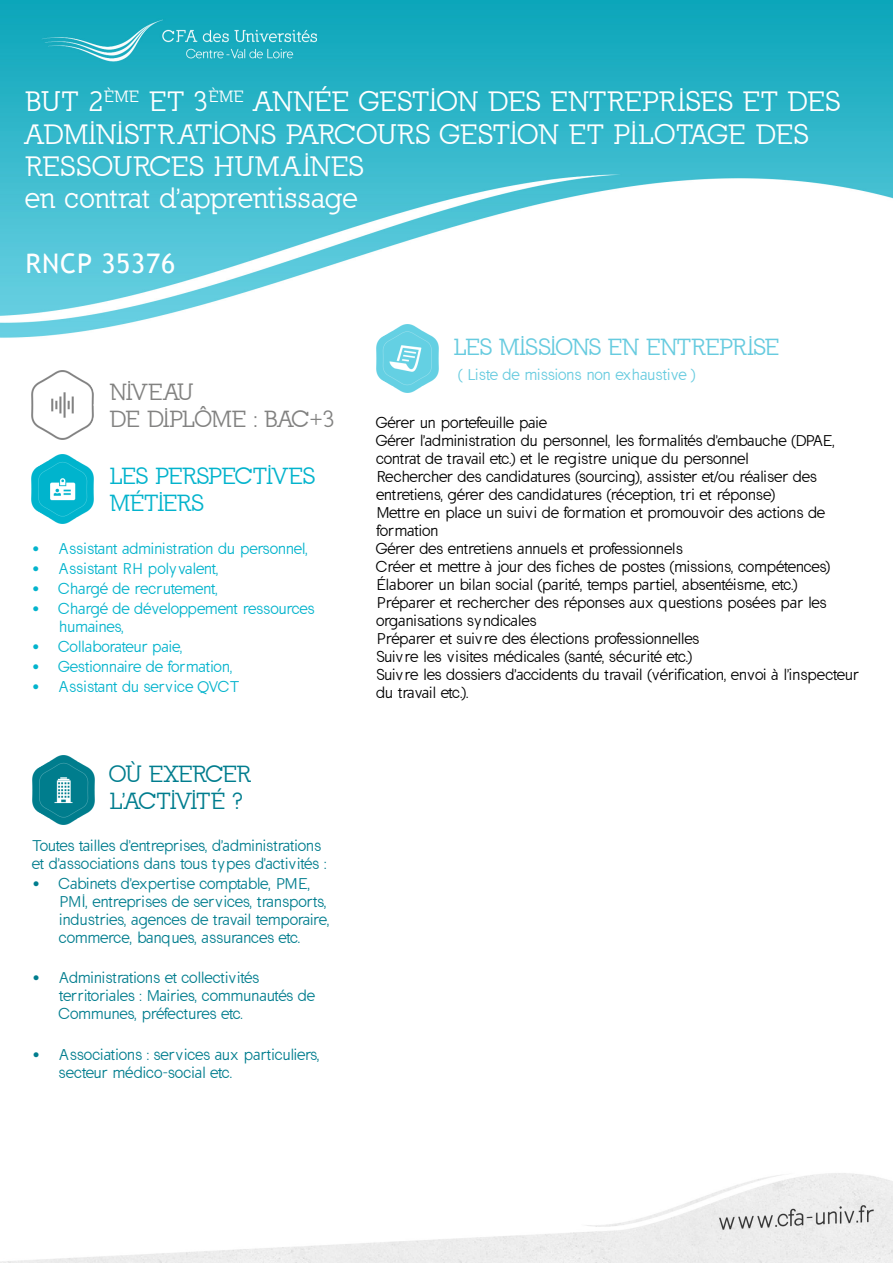
<style>
.page{position:relative;width:893px;height:1263px;background:#fff}
.page>*{position:absolute;margin:0;border:0;box-sizing:border-box;transform-origin:0 0}
.t1{font:27px/32.4px "California";letter-spacing:.03em;color:#fff}
.t2{font:27px "Trebuchet MS";letter-spacing:.03em;color:#fff}
.t3{font:22.5px "California";color:#67cbdf}
.t4{font:22.5px "California";color:#03b3cc}
.t5{font:22.5px "California";color:#828281}
.t6{font:22.5px/27px "California";color:#007d8e}
.t7{font:15px/18px "California Sans";color:#000}
.t8{font:15px/18px "California Sans";letter-spacing:.02em;color:#007d8e}
.t9{font:15px/18px "California Sans";color:#03b3cc}
.t10{font:15px/18px "California Sans";letter-spacing:.025em;color:#000}
.t11{font:15px/18px "California Sans";color:#007d8e}
.t12{font:15px "California Sans";letter-spacing:.025em;color:#03b3cc}
.t13{font:15px "California Sans";letter-spacing:.025em;color:#67cbdf}
</style>
<div class="page">
<img style="left:0;top:0;width:893px;height:1263px">
<img style="left:32px;top:371px;width:62px;height:69px">
<img style="left:32px;top:455px;width:62px;height:68px">
<img style="left:32px;top:756px;width:62px;height:68px">
<img style="left:376px;top:324px;width:62px;height:69px">
<p class="t1" style="left:26px;top:86px;width:815px">BUT 2<sup>ÈME</sup> ET 3<sup>ÈME</sup> ANNÉE GESTION DES ENTREPRISES ET DES<br>ADMINISTR ATIONS PARCOURS GESTION ET PILOTAGE DES<br>RESSOURCES HUMAINES</p>
<p class="t1" style="left:26px;top:183px;width:333px">en contrat d'apprentissage</p>
<p class="t2" style="left:26px;top:248px;width:151px">RNCP 35376</p>
<p class="t5" style="left:110px;top:379px;width:85px">NIVEAU</p>
<p class="t5" style="left:110px;top:406px;width:226px">DE DIPLÔME : BAC+3</p>
<p class="t4" style="left:110px;top:463px;width:206px">LES PERSPECTIVES</p>
<p class="t4" style="left:110px;top:490px;width:95px">MÉTIERS</p>
<p class="t9" style="left:32px;top:539px;width:277px">• Assistant administration du personnel,</p>
<p class="t9" style="left:32px;top:560px;width:188px">• Assistant RH polyvalent,</p>
<p class="t9" style="left:32px;top:580px;width:187px">• Chargé de recrutement,</p>
<p class="t9" style="left:59px;top:600px;width:257px;text-indent:-27px">• Chargé de développement ressources humaines,</p>
<p class="t9" style="left:32px;top:638px;width:152px">• Collaborateur paie,</p>
<p class="t12" style="left:32px;top:658px;width:202px">• Gestionnaire de formation,</p>
<p class="t12" style="left:32px;top:678px;width:209px">• Assistant du service QVCT</p>
<p class="t6" style="left:110px;top:761px;width:142px">OÙ EXERCER<br>L'ACTIVITÉ ?</p>
<p class="t8" style="left:32px;top:837px;width:295px">Toutes tailles d'entreprises, d'administrations et d'associations dans tous types d'activités :</p>
<p class="t8" style="left:59px;top:875px;width:271px;text-indent:-27px">• Cabinets d'expertise comptable, PME, PMI, entreprises de services, transports, industries, agences de travail temporaire, commerce, banques, assurances etc.</p>
<p class="t11" style="left:59px;top:969px;width:257px;text-indent:-27px">• Administrations et collectivités territoriales : Mairies, communautés de<br>Communes, préfectures etc.</p>
<p class="t8" style="left:59px;top:1045px;width:262px;text-indent:-27px">• Associations : services aux particuliers, secteur médico-social etc.</p>
<p class="t3" style="left:454px;top:334px;width:327px">LES MISSIONS EN ENTREPRISE</p>
<p class="t13" style="left:458px;top:366px;width:239px">( Liste de missions non exhaustive )</p>
<p class="t7" style="left:376px;top:414px;width:172px">Gérer un portefeuille paie</p>
<p class="t7" style="left:376px;top:432px;width:460px">Gérer l'administration du personnel, les formalités d'embauche (DPAE, contrat de travail etc.) et le registre unique du personnel</p>
<p class="t7" style="left:376px;top:468px;width:442px">Rechercher des candidatures (sourcing), assister et/ou réaliser des entretiens, gérer des candidatures (réception, tri et réponse)</p>
<p class="t7" style="left:376px;top:504px;width:450px">Mettre en place un suivi de formation et promouvoir des actions de formation</p>
<p class="t7" style="left:376px;top:540px;width:308px">Gérer des entretiens annuels et professionnels</p>
<p class="t10" style="left:376px;top:558px;width:455px">Créer et mettre à jour des fiches de postes (missions, compétences)</p>
<p class="t7" style="left:376px;top:576px;width:422px">Élaborer un bilan social (parité, temps partiel, absentéisme, etc.)</p>
<p class="t10" style="left:376px;top:594px;width:451px">Préparer et rechercher des réponses aux questions posées par les organisations syndicales</p>
<p class="t7" style="left:376px;top:630px;width:324px">Préparer et suivre des élections professionnelles</p>
<p class="t7" style="left:376px;top:648px;width:317px">Suivre les visites médicales (santé, sécurité etc.)</p>
<p class="t7" style="left:376px;top:666px;width:484px">Suivre les dossiers d'accidents du travail (vérification, envoi à l'inspecteur du travail etc.).</p>
</div>
